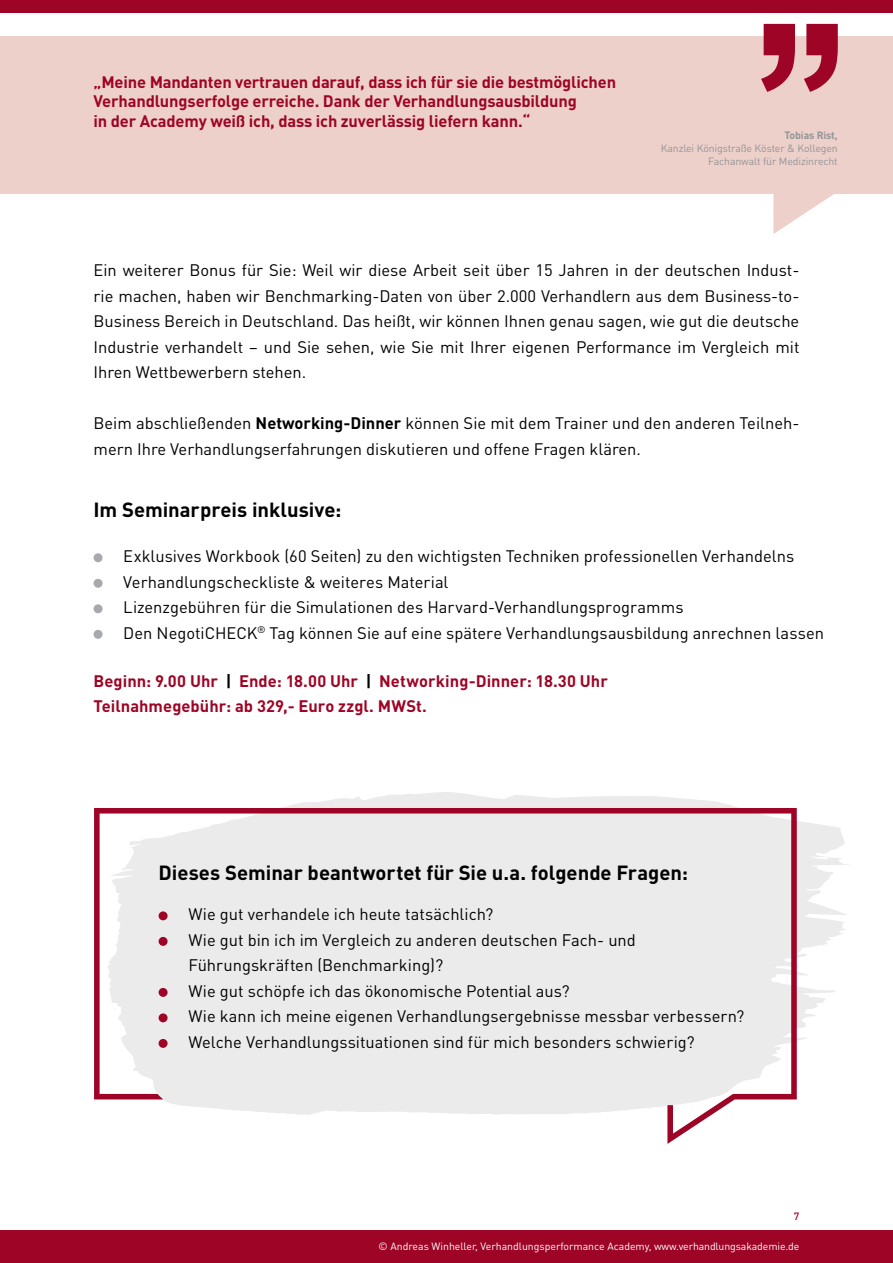
<style>
.page{position:relative;width:893px;height:1263px;background:#fff}
.page>*{position:absolute;margin:0;border:0;box-sizing:border-box;transform-origin:0 0}
.t1{font:700 20.25px "DINOT";color:#000}
.t2{font:16.5px/25.5px "DINOT";color:#000;text-align:justify}
.t3{font:700 16.5px/19.8px "DINOT";letter-spacing:-.01em;color:#9e0425}
.t4{font:10.5px "DINOT";color:#fff}
.t5{font:10.5px/12.6px "DINOT";letter-spacing:-.01em;color:#939598;text-align:right}
.t6{font:700 10.5px "DINOT";letter-spacing:-.01em;color:#939598}
.t7{font:500 10.5px "DINOT";color:#9e0425}
.s1{font-weight:700}
.s2{color:#000}
</style>
<div class="page">
<div style="left:0;top:1230px;width:893px;height:33px;background:#9e0425"></div>
<svg style="left:773px;top:194px;width:61px;height:40px"></svg>
<div style="left:0;top:0;width:893px;height:194px;background:#edd0c9"></div>
<svg style="left:281px;top:792px;width:568px;height:249px"></svg>
<svg style="left:94px;top:808px;width:703px;height:336px;background:#ebe5e7"></svg>
<div style="left:94px;top:553px;width:9px;height:9px;background:#a7a9ac;border-radius:50%"></div>
<div style="left:94px;top:579px;width:9px;height:9px;background:#a7a9ac;border-radius:50%"></div>
<div style="left:94px;top:604px;width:9px;height:9px;background:#a7a9ac;border-radius:50%"></div>
<div style="left:94px;top:630px;width:9px;height:9px;background:#a7a9ac;border-radius:50%"></div>
<div style="left:159px;top:911px;width:9px;height:9px;background:#9e0425;border-radius:50%"></div>
<div style="left:159px;top:937px;width:9px;height:9px;background:#9e0425;border-radius:50%"></div>
<div style="left:159px;top:988px;width:9px;height:9px;background:#9e0425;border-radius:50%"></div>
<div style="left:159px;top:1013px;width:9px;height:9px;background:#9e0425;border-radius:50%"></div>
<div style="left:159px;top:1039px;width:9px;height:9px;background:#9e0425;border-radius:50%"></div>
<div style="left:0;top:0;width:893px;height:36px;background:#fff"></div>
<div style="left:0;top:0;width:893px;height:13px;background:#9e0425"></div>
<svg style="left:761px;top:24px;width:77px;height:68px"></svg>
<p class="t3" style="left:94px;top:71px;width:524px">„Meine Mandanten vertrauen darauf, dass ich für sie die bestmöglichen<br>Verhandlungserfolge erreiche. Dank der Verhandlungsausbildung<br>in der Academy weiß ich, dass ich zuverlässig liefern kann.“</p>
<p class="t6" style="left:784px;top:129px;width:55px">Tobias Rist,</p>
<p class="t5" style="left:661px;top:142px;width:179px">Kanzlei Königstraße Köster &amp; Kollegen<br>Fachanwalt für Medizinrecht</p>
<p class="t2" style="left:94px;top:257px;width:707px">Ein weiterer Bonus für Sie: Weil wir diese Arbeit seit über 15 Jahren in der deutschen I ndust&shy;rie machen, haben wir Benchmarking-Daten von über 2.000 Verhandlern aus dem Business-to-Business Bereich in Deutschland. Das heißt, wir können I hnen genau sagen, wie gut die deutsche I ndustrie verhandelt – und Sie sehen, wie Sie mit I hrer eigenen Performance im Vergleich mit I hren Wettbewerbern stehen.</p>
<p class="t2" style="left:94px;top:410px;width:707px">Beim abschließenden <span class="s1">Networking-Dinner</span> können Sie mit dem Trainer und den anderen Teilneh&shy;mern I hre Verhandlungserfahrungen diskutieren und offene Fragen klären.</p>
<p class="t1" style="left:94px;top:496px;width:250px">Im Seminarpreis inklusive:</p>
<p class="t2" style="left:123px;top:543px;width:673px">Exklusives Workbook (60 Seiten) zu den wichtigsten Techniken professionellen Verhandelns</p>
<p class="t2" style="left:123px;top:568px;width:327px">Verhandlungscheckliste &amp; weiteres Material</p>
<p class="t2" style="left:103px;top:594px;width:582px">Lizenzgebühren für die Simulationen des Harvard-Verhandlungsprogramms</p>
<p class="t2" style="left:123px;top:619px;width:702px">Den NegotiCHECK<sup>®</sup> Tag können Sie auf eine spätere Verhandlungsausbildung anrechnen lassen</p>
<p class="t3" style="left:94px;top:667px;width:516px;line-height:25.5px">Beginn: 9.00 Uhr <span class="s2">|</span> Ende: 18.00 Uhr <span class="s2">|</span> Networking-Dinner: 18.30 Uhr<br>Teilnahmegebühr: ab 329,- Euro zzgl. MWSt.</p>
<p class="t1" style="left:159px;top:859px;width:531px">Dieses Seminar beantwortet für Sie u.a. folgende Fragen:</p>
<p class="t2" style="left:188px;top:901px;width:306px">Wie gut verhandele ich heute tatsächlich?</p>
<p class="t2" style="left:188px;top:926px;width:449px">Wie gut bin ich im Vergleich zu anderen deutschen Fach- und</p>
<p class="t2" style="left:159px;top:952px;width:286px">Führungskräften (Benchmarking)?</p>
<p class="t2" style="left:188px;top:977px;width:383px">Wie gut schöpfe ich das ökonomische Potential aus?</p>
<p class="t2" style="left:188px;top:1003px;width:557px">Wie kann ich meine eigenen Verhandlungsergebnisse messbar verbessern?</p>
<p class="t2" style="left:188px;top:1028px;width:508px">Welche Verhandlungssituationen sind für mich besonders schwierig?</p>
<p class="t7" style="left:794px;top:1209px;width:7px">7</p>
<p class="t4" style="left:379px;top:1238px;width:422px">© Andreas Winheller, Verhandlungsperformance Academy, www.verhandlungsakademie.de</p>
</div>
